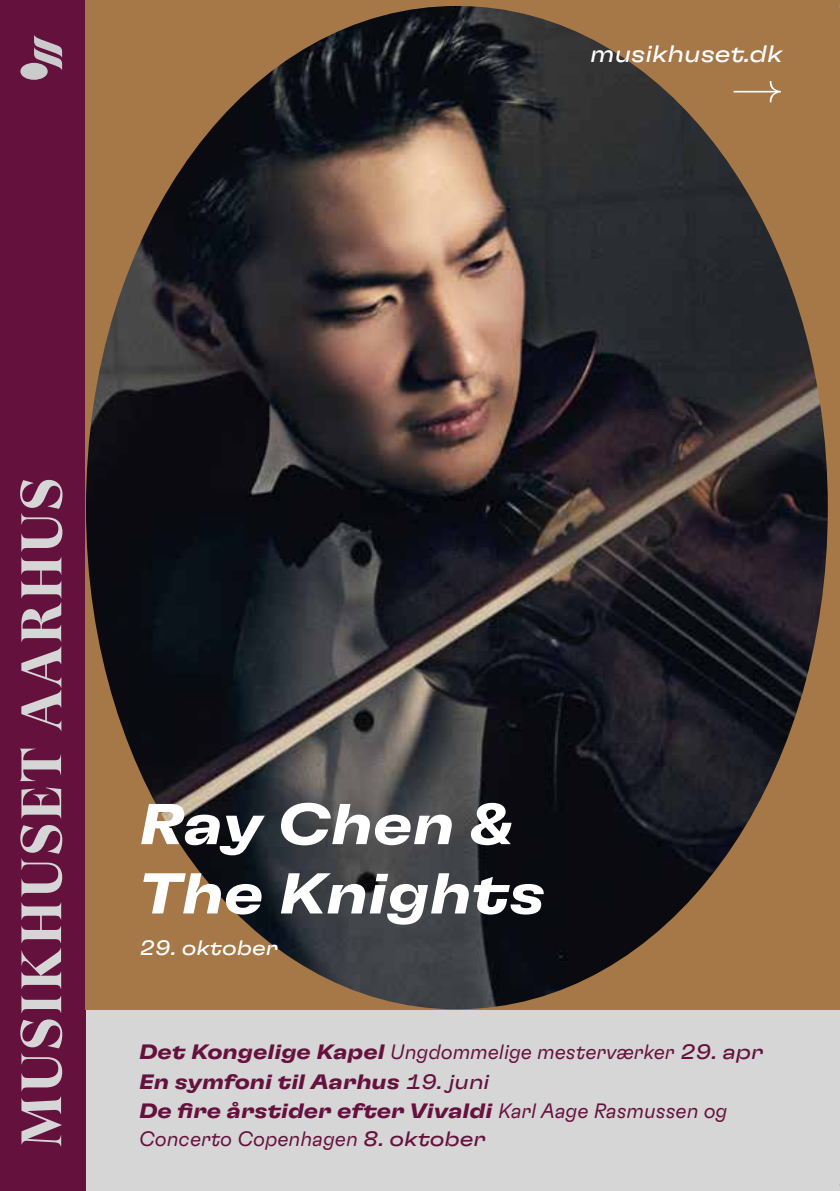
<style>
.page{position:relative;width:840px;height:1191px;background:#fff}
.page>*{position:absolute;margin:0;border:0;box-sizing:border-box;transform-origin:0 0}
.t1{font:italic 700 expanded 57.4px/69.4px "GT Flexa";color:#fff}
.t2{font:italic expanded 23.8px "GT Flexa";color:#fff}
.t3{font:italic 700 expanded 20.8px/28.8px "GT Flexa";color:#64113e}
.t4{font:italic expanded 20.8px "GT Flexa";color:#fff}
.s1{font-weight:300;font-stretch:normal}
.s2{font-weight:400}
</style>
<div class="page">
<div style="left:86px;top:1009px;width:753px;height:182px;background:#d7d6d6"></div>
<div style="left:0;top:0;width:86px;height:1191px;background:#64113e"></div>
<svg style="left:20px;top:1019px;width:42px;height:127px"></svg>
<svg style="left:21px;top:996px;width:40px;height:17px"></svg>
<svg style="left:21px;top:902px;width:40px;height:86px"></svg>
<svg style="left:20px;top:825px;width:42px;height:71px"></svg>
<svg style="left:21px;top:787px;width:40px;height:31px"></svg>
<svg style="left:20px;top:748px;width:41px;height:33px"></svg>
<svg style="left:20px;top:480px;width:42px;height:251px"></svg>
<svg style="left:20px;top:35px;width:42px;height:45px"></svg>
<div style="left:86px;top:0;width:753px;height:1009px;background:#a67747"></div>
<img style="left:86px;top:6px;width:741px;height:1003px">
<svg style="left:733px;top:81px;width:47px;height:21px"></svg>
<p class="t2" style="left:590px;top:39px;width:193px">musikhuset.dk</p>
<h1 class="t1" style="left:139px;top:787px;width:407px">Ray Chen &amp;<br>The Knights</h1>
<p class="t4" style="left:139px;top:934px;width:140px">29. oktober</p>
<p class="t3" style="left:139px;top:1037px;width:625px">Det Kongelige Kapel <span class="s1">Ungdommelige mesterværker</span> <span class="s2">29. apr </span>En symfoni til Aarhus <span class="s2">19. juni<br></span>De fire årstider efter Vivaldi <span class="s1">Karl Aage Rasmussen og Concerto Copenhagen</span> <span class="s2">8. oktober</span></p>
</div>
